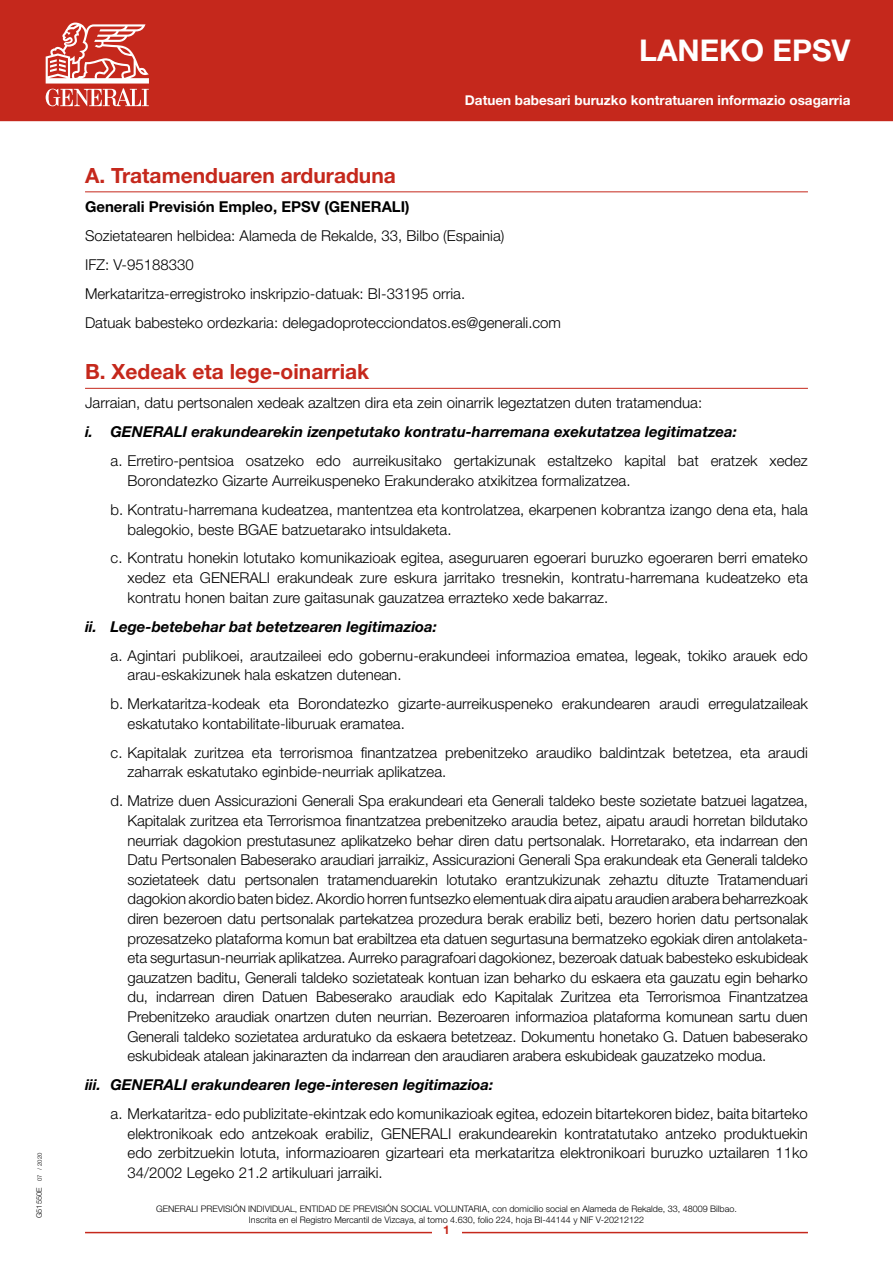
<style>
.page{position:relative;width:893px;height:1263px;background:#fff}
.page>*{position:absolute;margin:0;border:0;box-sizing:border-box;transform-origin:0 0}
.t1{font:700 30px "Helvetica Neue LT Std";color:#fff}
.Título{font:700 21px "Helvetica Neue LT Std";color:#c5281c}
.parrafo_con_sangria{font:300 15px/19.6px "Helvetica Neue LT Std";color:#000}
.titulín{font:italic 700 15px "Helvetica Neue LT Std";color:#000}
.t2{font:700 15px "Helvetica Neue LT Std";color:#000}
.t3{font:700 13.5px "Helvetica Neue LT Std";color:#fff}
.t4{font:700 12px "Helvetica Neue LT Std";color:#c5281c}
.t5{font:300 9px "Helvetica Neue LT Std";color:#000}
.t6{font:300 7.5px "Helvetica Neue LT Std";color:#000}
.s1{font-size:6px}
</style>
<div class="page">
<hr style="left:85px;top:1232px;width:723px;height:1px;background:#c5281c">
<div style="left:432px;top:1226px;width:29px;height:19px;background:#fff"></div>
<hr style="left:85px;top:191px;width:723px;height:1px;background:#c5281c">
<hr style="left:85px;top:388px;width:723px;height:1px;background:#c5281c">
<div style="left:0;top:0;width:893px;height:121px;background:#c5281c"></div>
<svg style="left:46px;top:22px;width:103px;height:84px"></svg>
<p class="t6" style="left:35px;top:1218px;width:67px;rotate:-90deg">G51550E <span class="s1">07 / 2020</span></p>
<p class="t1" style="left:639px;top:32px;width:213px">LANEKO EPSV</p>
<p class="t3" style="left:465px;top:92px;width:387px">Datuen babesari buruzko kontratuaren informazio osagarria</p>
<p class="Título" style="left:85px;top:162px;width:312px">A. Tratamenduaren arduraduna</p>
<p class="t2" style="left:85px;top:197px;width:326px">Generali Previsión Empleo, EPSV (GENERALI)</p>
<p class="parrafo_con_sangria" style="left:85px;top:225px;width:421px">Sozietatearen helbidea: Alameda de Rekalde, 33, Bilbo (Espainia)</p>
<p class="parrafo_con_sangria" style="left:85px;top:254px;width:110px">IFZ: V-95188330</p>
<p class="parrafo_con_sangria" style="left:85px;top:283px;width:382px">Merkataritza-erregistroko inskripzio-datuak: BI-33195 orria.</p>
<p class="parrafo_con_sangria" style="left:85px;top:312px;width:478px">Datuak babesteko ordezkaria: delegadoprotecciondatos.es@generali.com</p>
<p class="Título" style="left:85px;top:359px;width:286px">B. Xedeak eta lege-oinarriak</p>
<p class="parrafo_con_sangria" style="left:85px;top:393px;width:619px">Jarraian, datu pertsonalen xedeak azaltzen dira eta zein oinarrik legeztatzen duten tratamendua:</p>
<p class="titulín" style="left:85px;top:423px;width:653px">i. GENERALI erakundearekin izenpetutako kontratu-harremana exekutatzea legitimatzea:</p>
<p class="parrafo_con_sangria" style="left:128px;top:451px;width:682px;text-indent:-17px">a. Erretiro-pentsioa osatzeko edo aurreikusitako gertakizunak estaltzeko kapital bat eratzek xedez<br>Borondatezko Gizarte Aurreikuspeneko Erakunderako atxikitzea formalizatzea.</p>
<p class="parrafo_con_sangria" style="left:128px;top:499px;width:682px;text-indent:-17px">b. Kontratu-harremana kudeatzea, mantentzea eta kontrolatzea, ekarpenen kobrantza izango dena eta, hala balegokio, beste BGAE batzuetarako intsuldaketa.</p>
<p class="parrafo_con_sangria" style="left:128px;top:548px;width:682px;text-align:justify;text-indent:-17px">c. Kontratu honekin lotutako komunikazioak egitea, aseguruaren egoerari buruzko egoeraren berri emateko xedez eta GENERALI erakundeak zure eskura jarritako tresnekin, kontratu-harremana kudeatzeko eta kontratu honen baitan zure gaitasunak gauzatzea errazteko xede bakarraz.</p>
<p class="titulín" style="left:85px;top:617px;width:353px">ii. Lege-betebehar bat betetzearen legitimazioa:</p>
<p class="parrafo_con_sangria" style="left:128px;top:645px;width:682px;text-indent:-17px">a. Agintari publikoei, arautzaileei edo gobernu-erakundeei informazioa ematea, legeak, tokiko arauek edo arau-eskakizunek hala eskatzen dutenean.</p>
<p class="parrafo_con_sangria" style="left:128px;top:694px;width:682px;text-indent:-17px">b. Merkataritza-kodeak eta Borondatezko gizarte-aurreikuspeneko erakundearen araudi erregulatzaileak eskatutako kontabilitate-liburuak eramatea.</p>
<p class="parrafo_con_sangria" style="left:128px;top:742px;width:682px;text-indent:-17px">c. Kapitalak zuritzea eta terrorismoa finantzatzea prebenitzeko araudiko baldintzak betetzea, eta araudi zaharrak eskatutako eginbide-neurriak aplikatzea.</p>
<p class="parrafo_con_sangria" style="left:128px;top:791px;width:682px;text-align:justify;text-indent:-17px">d. Matrize duen Assicurazioni Generali Spa erakundeari eta Generali taldeko beste sozietate batzuei lagatzea, Kapitalak zuritzea eta Terrorismoa finantzatzea prebenitzeko araudia betez, aipatu araudi horretan bildutako neurriak dagokion prestutasunez aplikatzeko behar diren datu pertsonalak. Horretarako, eta indarrean den Datu Pertsonalen Babeserako araudiari jarraikiz, Assicurazioni Generali Spa erakundeak eta Generali taldeko sozietateek datu pertsonalen tratamenduarekin lotutako erantzukizunak zehaztu dituzte Tratamenduari dagokion akordio baten bidez. Akordio horren funtsezko elementuak dira aipatu araudien arabera beharrezkoak diren bezeroen datu pertsonalak partekatzea prozedura berak erabiliz beti, bezero horien datu pertsonalak prozesatzeko plataforma komun bat erabiltzea eta datuen segurtasuna bermatzeko egokiak diren antolaketa&shy;eta segurtasun-neurriak aplikatzea. Aurreko paragrafoari dagokionez, bezeroak datuak babesteko eskubideak gauzatzen baditu, Generali taldeko sozietateak kontuan izan beharko du eskaera eta gauzatu egin beharko du, indarrean diren Datuen Babeserako araudiak edo Kapitalak Zuritzea eta Terrorismoa Finantzatzea Prebenitzeko araudiak onartzen duten neurrian. Bezeroaren informazioa plataforma komunean sartu duen Generali taldeko sozietatea arduratuko da eskaera betetzeaz. Dokumentu honetako G. Datuen babeserako eskubideak atalean jakinarazten da indarrean den araudiaren arabera eskubideak gauzatzeko modua.</p>
<p class="titulín" style="left:85px;top:1075px;width:410px">iii. GENERALI erakundearen lege-interesen legitimazioa:</p>
<p class="parrafo_con_sangria" style="left:128px;top:1104px;width:682px;text-align:justify;text-indent:-17px">a. Merkataritza- edo publizitate-ekintzak edo komunikazioak egitea, edozein bitartekoren bidez, baita bitarteko elektronikoak edo antzekoak erabiliz, GENERALI erakundearekin kontratatutako antzeko produktuekin edo zerbitzuekin lotuta, informazioaren gizarteari eta merkataritza elektronikoari buruzko uztailaren 11ko 34/2002 Legeko 21.2 artikuluari jarraiki.</p>
<p class="t5" style="left:156px;top:1203px;width:582px">GENERALI PREVISIÓN INDIVIDUAL, ENTIDAD DE PREVISIÓN SOCIAL VOLUNTARIA, con domicilio social en Alameda de Rekalde, 33, 48009 Bilbao.</p>
<p class="t5" style="left:249px;top:1214px;width:397px">Inscrita en el Registro Mercantil de Vizcaya, al tomo 4.630, folio 224, hoja BI-44144 y NIF V-20212122</p>
<p class="t4" style="left:443px;top:1222px;width:8px">1</p>
</div>
